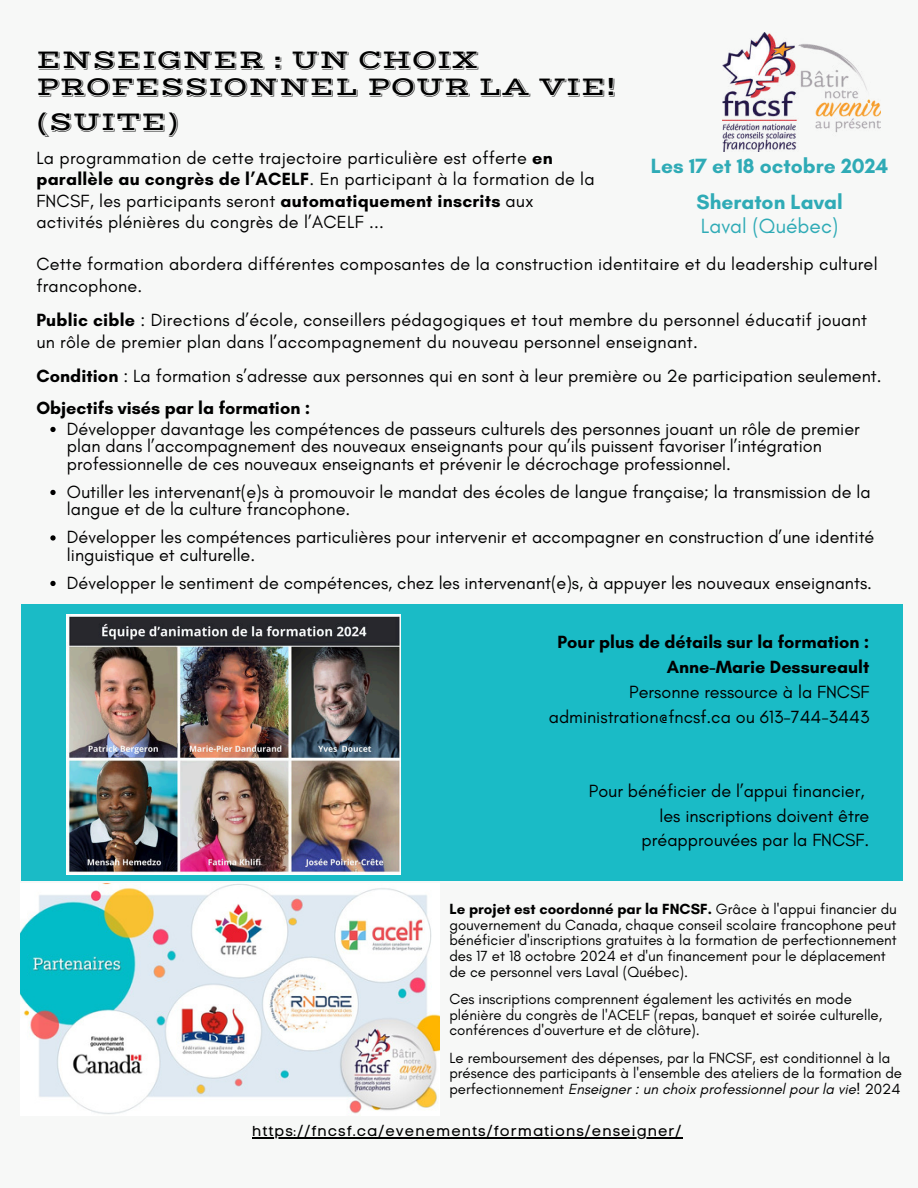
<style>
.page{position:relative;width:918px;height:1188px;background:#f7f8f7}
.page>*{position:absolute;margin:0;border:0;box-sizing:border-box;transform-origin:0 0}
.t1{font:27px/26.8px "Vast Shadow";color:#000}
.t2{font:700 21px "Glacial Indifference";color:#2fabb6}
.t3{font:21px "Glacial Indifference";color:#2fabb6}
.t4{font:18px/17.5px "Glacial Indifference";color:#000}
.t5{font:700 18px/24.8px "Glacial Indifference";color:#000;text-align:right}
.t6{font:15px/15.8px "Glacial Indifference";color:#000}
.t7{font:14.4px "Code Pro Normal LC";letter-spacing:.07em;color:#000}
.s1{font-weight:700}
.s2{font-style:italic}
</style>
<div class="page">
<div style="left:21px;top:604px;width:881px;height:277px;background:#1abbc6"></div>
<img style="left:723px;top:32px;width:157px;height:120px">
<img style="left:21px;top:883px;width:418px;height:231px">
<img style="left:67px;top:614px;width:334px;height:260px">
<hr style="left:252px;top:1138px;width:431px;height:1px;background:#000">
<svg style="left:50px;top:427px;width:6px;height:5px"></svg>
<svg style="left:50px;top:490px;width:6px;height:5px"></svg>
<svg style="left:50px;top:535px;width:6px;height:6px"></svg>
<svg style="left:50px;top:581px;width:6px;height:5px"></svg>
<h1 class="t1" style="left:36px;top:47px;width:581px">ENSEIGNER : UN CHOIX<br>PROFESSIONNEL POUR LA VIE!</h1>
<h1 class="t1" style="left:36px;top:108px;width:145px">(SUITE)</h1>
<p class="t4" style="left:36px;top:147px;width:560px;line-height:21.3px">La programmation de cette trajectoire particulière est offerte <span class="s1">en parallèle au congrès de l’ACELF</span>. En participant à la formation de la FNCSF, les participants seront <span class="s1">automatiquement inscrits</span> aux activités plénières du congrès de l’ACELF ...</p>
<p class="t2" style="left:651px;top:153px;width:239px">Les 17 et 18 octobre 2024</p>
<p class="t2" style="left:697px;top:189px;width:148px">Sheraton Laval</p>
<p class="t3" style="left:701px;top:214px;width:139px">Laval (Québec)</p>
<p class="t4" style="left:36px;top:253px;width:843px;line-height:21.9px">Cette formation abordera différentes composantes de la construction identitaire et du leadership culturel francophone.</p>
<p class="t4" style="left:36px;top:309px;width:832px;line-height:21.9px"><span class="s1">Public cible</span> : Directions d’école, conseillers pédagogiques et tout membre du personnel éducatif jouant un rôle de premier plan dans l’accompagnement du nouveau personnel enseignant.</p>
<p class="t4" style="left:36px;top:367px;width:847px"><span class="s1">Condition</span> : La formation s’adresse aux personnes qui en sont à leur première ou 2e participation seulement.</p>
<p class="t5" style="left:36px;top:395px;width:275px">Objectifs visés par la formation :</p>
<p class="t4" style="left:67px;top:420px;width:794px">Développer davantage les compétences de passeurs culturels des personnes jouant un rôle de premier plan dans l’accompagnement des nouveaux enseignants pour qu’ils puissent favoriser l’intégration professionnelle de ces nouveaux enseignants et prévenir le décrochage professionnel.</p>
<p class="t4" style="left:67px;top:483px;width:805px">Outiller les intervenant(e)s à promouvoir le mandat des écoles de langue française; la transmission de la langue et de la culture francophone.</p>
<p class="t4" style="left:67px;top:529px;width:809px">Développer les compétences particulières pour intervenir et accompagner en construction d’une identité linguistique et culturelle.</p>
<p class="t4" style="left:67px;top:574px;width:807px">Développer le sentiment de compétences, chez les intervenant(e)s, à appuyer les nouveaux enseignants.</p>
<p class="t5" style="left:558px;top:630px;width:313px">Pour plus de détails sur la formation :<br>Anne-Marie Dessureault</p>
<p class="t4" style="left:549px;top:680px;width:322px;line-height:24.8px;text-align:right">Personne ressource à la FNCSF administration@fncsf.ca ou 613-744-3443</p>
<p class="t4" style="left:589px;top:779px;width:282px;line-height:24.8px;text-align:right">Pour bénéficier de l’appui financier, les inscriptions doivent être préapprouvées par la FNCSF.</p>
<p class="t6" style="left:449px;top:901px;width:449px"><span class="s1">Le projet est coordonné par la FNCSF.</span> Grâce à l'appui financier du gouvernement du Canada, chaque conseil scolaire francophone peut bénéficier d'inscriptions gratuites à la formation de perfectionnement des 17 et 18 octobre 2024 et d'un financement pour le déplacement de ce personnel vers Laval (Québec).</p>
<p class="t6" style="left:449px;top:991px;width:434px">Ces inscriptions comprennent également les activités en mode plénière du congrès de l'ACELF (repas, banquet et soirée culturelle, conférences d'ouverture et de clôture).</p>
<p class="t6" style="left:449px;top:1050px;width:454px">Le remboursement des dépenses, par la FNCSF, est conditionnel à la présence des participants à l'ensemble des ateliers de la formation de perfectionnement <span class="s2">Enseigner : un choix professionnel pour la vie!</span> 2024</p>
<p class="t7" style="left:252px;top:1123px;width:431px">https://fncsf.ca/evenements/formations/enseigner/</p>
</div>
